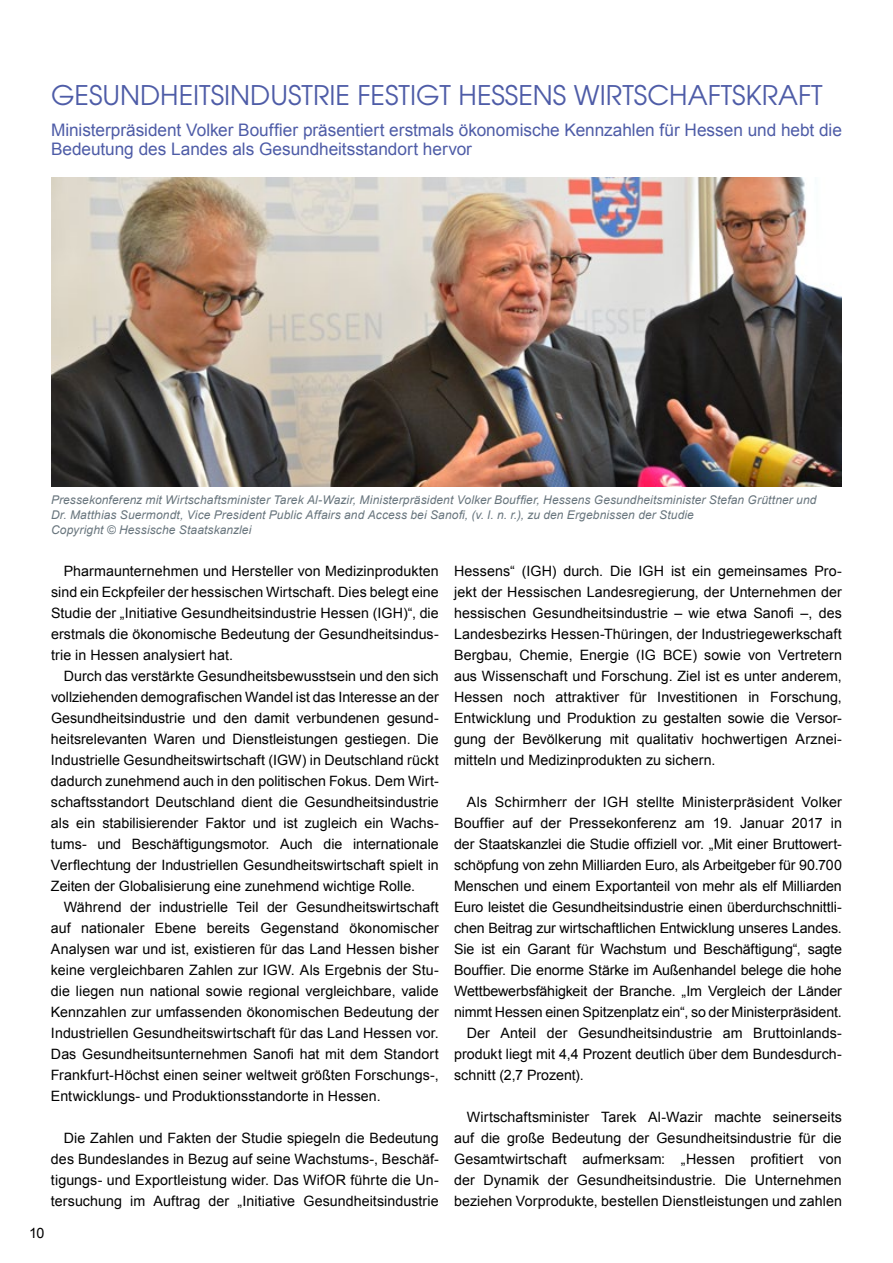
<style>
.page{position:relative;width:893px;height:1263px;background:#fff}
.page>*{position:absolute;margin:0;border:0;box-sizing:border-box;transform-origin:0 0}
.t1{font:27px "Avant Garde";color:#4e5ca7}
.t2{font:17.25px/19.5px "Arial";letter-spacing:-.005em;color:#4e5ca7}
.t3{font:14.25px/21px "Arial";color:#000;text-align:justify}
.t4{font:italic 12px/15px "Arial";letter-spacing:.01em;color:#68757d}
</style>
<div class="page">
<img style="left:51px;top:177px;width:791px;height:310px">
<h1 class="t1" style="left:51px;top:78px;width:773px">GESUNDHEITSINDUSTRIE FESTIGT HESSENS WIRTSCHAFTSKRAFT</h1>
<p class="t2" style="left:51px;top:120px;width:792px">Ministerpräsident Volker Bouffier präsentiert erstmals ökonomische Kennzahlen für Hessen und hebt die<br>Bedeutung des Landes als Gesundheitsstandort hervor</p>
<p class="t4" style="left:51px;top:492px;width:767px">Pressekonferenz mit Wirtschaftsminister Tarek Al-Wazir, Ministerpräsident Volker Bouffier, Hessens Gesundheitsminister Stefan Grüttner und<br>Dr. Matthias Suermondt, Vice President Public Affairs and Access bei Sanofi, (v. l. n. r.), zu den Ergebnissen der Studie<br>Copyright © Hessische Staatskanzlei</p>
<p class="t3" style="left:51px;top:561px;width:389px;text-indent:13px">Pharmaunternehmen und Hersteller von Medizinprodukten sind ein Eckpfeiler der hessischen Wirtschaft. Dies belegt eine Studie der „Initiative Gesundheitsindustrie Hessen (IGH)“, die erstmals die ökonomische Bedeutung der Gesundheitsindus&shy;trie in Hessen analysiert hat.</p>
<p class="t3" style="left:51px;top:666px;width:389px;text-indent:13px">Durch das verstärkte Gesundheitsbewusstsein und den sich vollziehenden demografischen Wandel ist das Interesse an der Gesundheitsindustrie und den damit verbundenen gesund&shy;heitsrelevanten Waren und Dienstleistungen gestiegen. Die Industrielle Gesundheitswirtschaft (IGW) in Deutschland rückt dadurch zunehmend auch in den politischen Fokus. Dem Wirt&shy;schaftsstandort Deutschland dient die Gesundheitsindustrie als ein stabilisierender Faktor und ist zugleich ein Wachs&shy;tums- und Beschäftigungsmotor. Auch die internationale Verflechtung der Industriellen Gesundheitswirtschaft spielt in Zeiten der Globalisierung eine zunehmend wichtige Rolle.</p>
<p class="t3" style="left:51px;top:897px;width:389px;text-indent:13px">Während der industrielle Teil der Gesundheitswirtschaft auf nationaler Ebene bereits Gegenstand ökonomischer Analysen war und ist, existieren für das Land Hessen bisher keine vergleichbaren Zahlen zur IGW. Als Ergebnis der Stu&shy;die liegen nun national sowie regional vergleichbare, valide Kennzahlen zur umfassenden ökonomischen Bedeutung der Industriellen Gesundheitswirtschaft für das Land Hessen vor.<br>Das Gesundheitsunternehmen Sanofi hat mit dem Standort Frankfurt-Höchst einen seiner weltweit größten Forschungs-, Entwicklungs- und Produktionsstandorte in Hessen.</p>
<p class="t3" style="left:51px;top:1128px;width:389px;text-indent:13px">Die Zahlen und Fakten der Studie spiegeln die Bedeutung des Bundeslandes in Bezug auf seine Wachstums-, Beschäf&shy;tigungs- und Exportleistung wider. Das WifOR führte die Un&shy;tersuchung im Auftrag der „Initiative Gesundheitsindustrie</p>
<p class="t3" style="left:29px;top:1222px;width:17px">10</p>
<p class="t3" style="left:454px;top:561px;width:389px">Hessens“ (IGH) durch. Die IGH ist ein gemeinsames Pro&shy;jekt der Hessischen Landesregierung, der Unternehmen der hessischen Gesundheitsindustrie – wie etwa Sanofi –, des Landesbezirks Hessen-Thüringen, der Industriegewerkschaft Bergbau, Chemie, Energie (IG BCE) sowie von Vertretern aus Wissenschaft und Forschung. Ziel ist es unter anderem, Hessen noch attraktiver für Investitionen in Forschung, Entwicklung und Produktion zu gestalten sowie die Versor&shy;gung der Bevölkerung mit qualitativ hochwertigen Arznei&shy;mitteln und Medizinprodukten zu sichern.</p>
<p class="t3" style="left:467px;top:792px;width:377px">Als Schirmherr der IGH stellte Ministerpräsident Volker</p>
<p class="t3" style="left:454px;top:813px;width:389px">Bouffier auf der Pressekonferenz am 19. Januar 2017 in</p>
<p class="t3" style="left:454px;top:834px;width:389px">der Staatskanzlei die Studie offiziell vor. „Mit einer Bruttowert-</p>
<p class="t3" style="left:454px;top:855px;width:389px">schöpfung von zehn Milliarden Euro, als Arbeitgeber für 90.700</p>
<p class="t3" style="left:454px;top:876px;width:389px">Menschen und einem Exportanteil von mehr als elf Milliarden</p>
<p class="t3" style="left:454px;top:897px;width:389px">Euro leistet die Gesundheitsindustrie einen überdurchschnittli-</p>
<p class="t3" style="left:454px;top:918px;width:389px">chen Beitrag zur wirtschaftlichen Entwicklung unseres Landes.</p>
<p class="t3" style="left:454px;top:939px;width:389px">Sie ist ein Garant für Wachstum und Beschäftigung“, sagte</p>
<p class="t3" style="left:454px;top:960px;width:389px">Bouffier. Die enorme Stärke im Außenhandel belege die hohe</p>
<p class="t3" style="left:454px;top:981px;width:389px">Wettbewerbsfähigkeit der Branche. „Im Vergleich der Länder</p>
<p class="t3" style="left:454px;top:1002px;width:389px">nimmt Hessen einen Spitzenplatz ein“, so der Ministerpräsident.</p>
<p class="t3" style="left:467px;top:1023px;width:376px">Der Anteil der Gesundheitsindustrie am Bruttoinlands-</p>
<p class="t3" style="left:454px;top:1044px;width:389px">produkt liegt mit 4,4 Prozent deutlich über dem Bundesdurch-</p>
<p class="t3" style="left:454px;top:1065px;width:131px">schnitt (2,7 Prozent).</p>
<p class="t3" style="left:454px;top:1107px;width:389px;text-indent:13px">Wirtschaftsminister Tarek Al-Wazir machte seinerseits auf die große Bedeutung der Gesundheitsindustrie für die Gesamtwirtschaft aufmerksam: „Hessen profitiert von der Dynamik der Gesundheitsindustrie. Die Unternehmen beziehen Vorprodukte, bestellen Dienstleistungen und zahlen</p>
</div>
